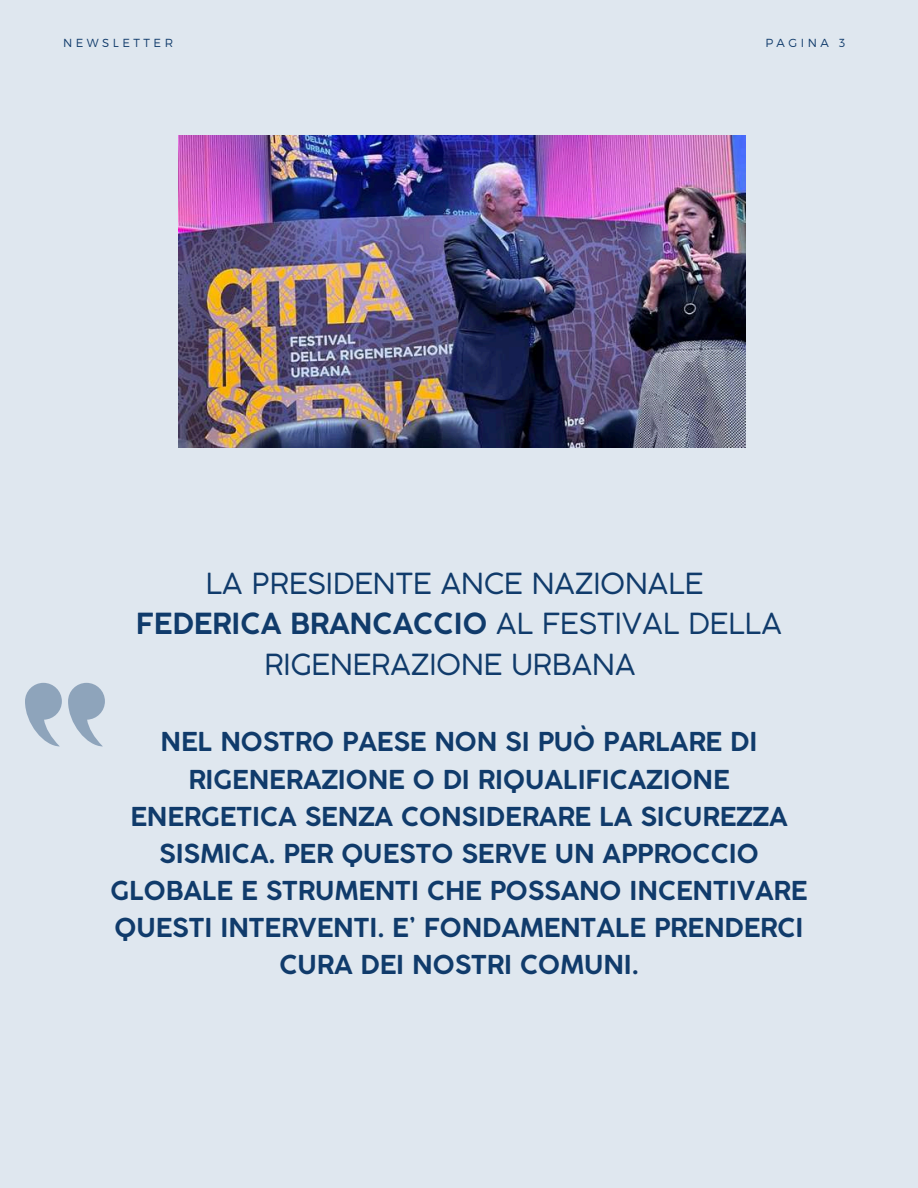
<style>
.page{position:relative;width:918px;height:1188px;background:#dfe7ef}
.page>*{position:absolute;margin:0;border:0;box-sizing:border-box;transform-origin:0 0}
.t1{font:28.8px "Coco Gothic";color:#103b6b}
.t2{font:700 28.8px "Coco Gothic";color:#103b6b}
.t3{font:700 25.8px/37.2px "Coco Gothic";color:#103b6b;text-align:center}
.t4{font:300 11.7px "Montserrat";letter-spacing:.3em;color:#103b6b}
.s1{font-weight:400}
</style>
<div class="page">
<svg style="left:68px;top:683px;width:37px;height:63px"></svg>
<svg style="left:25px;top:683px;width:37px;height:63px"></svg>
<img style="left:178px;top:135px;width:567px;height:313px">
<p class="t4" style="left:63px;top:35px;width:112px">NEWSLETTER</p>
<p class="t4" style="left:765px;top:35px;width:81px">PAGINA 3</p>
<p class="t1" style="left:206px;top:573px;width:499px">LA PRESIDENTE ANCE NAZIONALE</p>
<p class="t2" style="left:136px;top:613px;width:648px">FEDERICA BRANCACCIO <span class="s1">AL FESTIVAL DELLA</span></p>
<p class="t1" style="left:264px;top:654px;width:373px">RIGENERAZIONE URBANA</p>
<p class="t3" style="left:111px;top:726px;width:698px">NEL NOSTRO PAESE NON SI PUÒ PARLARE DI RIGENERAZIONE O DI RIQUALIFICAZIONE ENERGETICA SENZA CONSIDERARE LA SICUREZZA SISMICA. PER QUESTO SERVE UN APPROCCIO GLOBALE E STRUMENTI CHE POSSANO INCENTIVARE QUESTI INTERVENTI. E’ FONDAMENTALE PRENDERCI CURA DEI NOSTRI COMUNI.</p>
</div>
